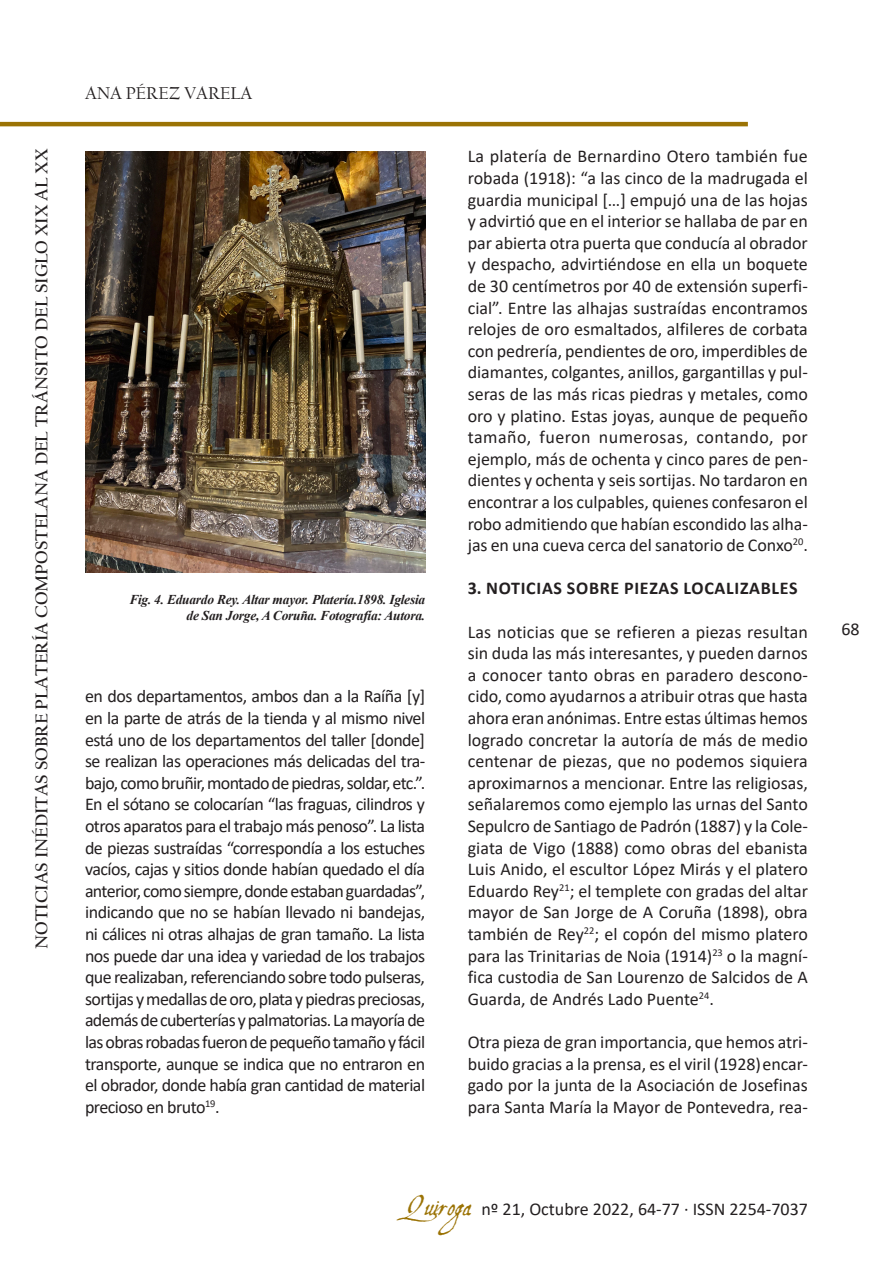
<style>
.page{position:relative;width:893px;height:1263px;background:#fff}
.page>*{position:absolute;margin:0;border:0;box-sizing:border-box;transform-origin:0 0}
.cuerpo_de_texto{font:18px/21.6px "Calibri";letter-spacing:-.005em;color:#231f20;text-align:justify}
.t1{font:700 18px "Californian FB";color:#231f20}
.ladillo{font:700 18px "Calibri";letter-spacing:.04em;color:#231f20}
.t2{font:18px "Californian FB";color:#231f20}
.pie_de_foto{font:italic 700 13.5px/16.2px "Times New Roman";letter-spacing:-.02em;color:#231f20;text-align:right}
.s1{font-family:"Aquiline";font-size:27px;color:#9b7305}
</style>
<div class="page">
<hr style="left:0;top:122px;width:748px;height:4px;background:#9b7305">
<img style="left:85px;top:152px;width:340px;height:420px">
<p class="t1" style="left:31px;top:949px;width:799px;rotate:-90deg">Noticias Inéditas Sobre Platería Compostelana Del Tránsito Del Siglo Xix Al Xx</p>
<p class="t2" style="left:85px;top:83px;width:112px">ANA PÉREZ VARE</p>
<p class="t2" style="left:231px;top:83px;width:19px">LA</p>
<p class="pie_de_foto" style="left:129px;top:591px;width:297px">Fig. 4. Eduardo Rey. Altar mayor. Platería.1898. Iglesia de San Jorge, A Coruña. Fotografía: Autora.</p>
<p class="cuerpo_de_texto" style="left:85px;top:685px;width:342px">en dos departamentos, ambos dan a la Raíña [y] en la parte de atrás de la tienda y al mismo nivel está uno de los departamentos del taller [donde] se realizan las operaciones más delicadas del tra&shy;bajo, como bruñir, montado depiedras, soldar, etc.”.<br>En el sótano se colocarían “las fraguas, cilindros y otros aparatos para el trabajo más penoso”. La lista de piezas sustraídas “correspondía a los estuches vacíos, cajas y sitios donde habían quedado el día anterior, como siempre, donde estaban guardadas”, indicando que no se habían llevado ni bandejas, ni cálices ni otras alhajas de gran tamaño. La lista nos puede dar una idea y variedad de los trabajos que realizaban, referenciando sobre todo pulseras, sortijas y medallas de oro, plata y piedras preciosas, además de cuberterías y palmatorias. La mayoría de las obras robadas fueron de pequeño tamaño y fácil transporte, aunque se indica que no entraron en el obrador, donde había gran cantidad de material precioso en bruto<sup>19</sup>.</p>
<p class="cuerpo_de_texto" style="left:468px;top:145px;width:342px">La platería de Bernardino Otero también fue robada (1918): “a las cinco de la madrugada el guardia municipal […] empujó una de las hojas y advirtió que en el interior se hallaba de par en par abierta otra puerta que conducía al obrador y despacho, advirtiéndose en ella un boquete de 30 centímetros por 40 de extensión superfi&shy;cial”. Entre las alhajas sustraídas encontramos relojes de oro esmaltados, alfileres de corbata con pedrería, pendientes de oro, imperdibles de diamantes, colgantes, anillos, gargantillas y pul&shy;seras de las más ricas piedras y metales, como oro y platino. Estas joyas, aunque de pequeño tamaño, fueron numerosas, contando, por ejemplo, más de ochenta y cinco pares de pen&shy;dientes y ochenta y seis sortijas. No tardaron en encontrar a los culpables, quienes confesaron el robo admitiendo que habían escondido las alha&shy;jas en una cueva cerca del sanatorio de Conxo<sup>20</sup>.</p>
<p class="ladillo" style="left:468px;top:576px;width:331px">3. NOTICIAS SOBRE PIEZAS LOCALIZABLES</p>
<p class="cuerpo_de_texto" style="left:468px;top:620px;width:342px">Las noticias que se refieren a piezas resultan sin duda las más interesantes, y pueden darnos a conocer tanto obras en paradero descono&shy;cido, como ayudarnos a atribuir otras que hasta ahora eran anónimas. Entre estas últimas hemos logrado concretar la autoría de más de medio centenar de piezas, que no podemos siquiera aproximarnos a mencionar. Entre las religiosas, señalaremos como ejemplo las urnas del Santo Sepulcro de Santiago de Padrón (1887) y la Cole&shy;giata de Vigo (1888) como obras del ebanista Luis Anido, el escultor López Mirás y el platero Eduardo Rey<sup>21</sup>; el templete con gradas del altar mayor de San Jorge de A Coruña (1898), obra también de Rey<sup>22</sup>; el copón del mismo platero para las Trinitarias de Noia (1914)<sup>23</sup> o la magní&shy;fica custodia de San Lourenzo de Salcidos de A Guarda, de Andrés Lado Puente<sup>24</sup>.</p>
<p class="cuerpo_de_texto" style="left:468px;top:1031px;width:342px">Otra pieza de gran importancia, que hemos atri&shy;buido gracias a la prensa, es el viril (1928)encar&shy;gado por la junta de la Asociación de Josefinas para Santa María la Mayor de Pontevedra, rea-</p>
<p class="cuerpo_de_texto" style="left:405px;top:1198px;width:404px"><span class="s1">Quiroga</span> nº 21, Octubre 2022, 64-77 · ISSN 2254-7037</p>
<p class="cuerpo_de_texto" style="left:841px;top:617px;width:20px">68</p>
</div>
